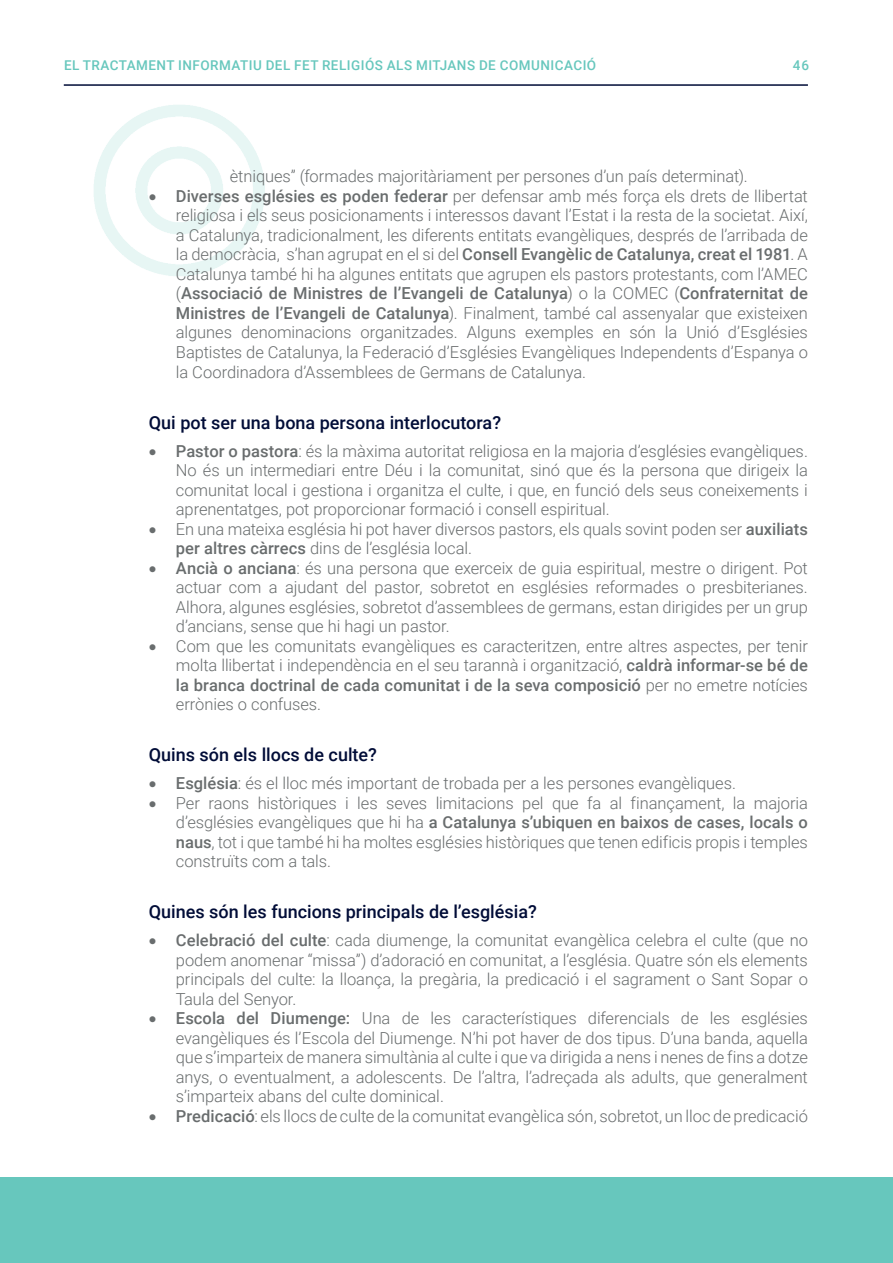
<style>
.page{position:relative;width:893px;height:1263px;background:#fff}
.page>*{position:absolute;margin:0;border:0;box-sizing:border-box;transform-origin:0 0}
.Normal_-_amb_separació{font:500 18px "Roboto";color:#000c37}
.t1{font:300 16.5px/19.5px "Roboto";letter-spacing:-.005em;color:#696d6e;text-align:justify}
.t2{font:500 13.5px "Roboto";letter-spacing:.035em;color:#67c7bd}
.s1{font-weight:500}
</style>
<div class="page">
<div style="left:0;top:1178px;width:893px;height:85px;background:#67c7bd"></div>
<hr style="left:64px;top:84px;width:744px;height:2px;background:#000c37">
<img style="left:63px;top:84px;width:262px;height:192px">
<p class="t2" style="left:64px;top:55px;width:534px">EL TRACTAMENT INFORMATIU DEL FET RELIGIÓS ALS MITJANS DE COMUNICACIÓ</p>
<p class="t2" style="left:793px;top:55px;width:18px">46</p>
<p class="t1" style="left:230px;top:166px;width:519px">ètniques” (formades majoritàriament per persones d’un país determinat).</p>
<p class="t1" style="left:176px;top:186px;width:634px;text-indent:-27px">• <span class="s1">Diverses esglésies es poden federar</span> per defensar amb més força els drets de llibertat religiosa i els seus posicionaments i interessos davant l’Estat i la resta de la societat. Així, a Catalunya, tradicionalment, les diferents entitats evangèliques, després de l’arribada de la democràcia, s’han agrupat en el si del <span class="s1">Consell Evangèlic de Catalunya, creat el 1981</span>. A Catalunya també hi ha algunes entitats que agrupen els pastors protestants, com l’AMEC (<span class="s1">Associació de Ministres de l’Evangeli de Catalunya</span>) o la COMEC (<span class="s1">Confraternitat de Ministres de l’Evangeli de Catalunya</span>). Finalment, també cal assenyalar que existeixen algunes denominacions organitzades. Alguns exemples en són la Unió d’Esglésies Baptistes de Catalunya, la Federació d’Esglésies Evangèliques Independents d’Espanya o la Coordinadora d’Assemblees de Germans de Catalunya.</p>
<p class="Normal_-_amb_separació" style="left:149px;top:409px;width:354px">Qui pot ser una bona persona interlocutora?</p>
<p class="t1" style="left:176px;top:440px;width:634px;text-indent:-27px">• <span class="s1">Pastor o pastora</span>: és la màxima autoritat religiosa en la majoria d’esglésies evangèliques.<br>No és un intermediari entre Déu i la comunitat, sinó que és la persona que dirigeix la comunitat local i gestiona i organitza el culte, i que, en funció dels seus coneixements i aprenentatges, pot proporcionar formació i consell espiritual.</p>
<p class="t1" style="left:176px;top:518px;width:634px;text-indent:-27px">• En una mateixa església hi pot haver diversos pastors, els quals sovint poden ser <span class="s1">auxiliats per altres càrrecs</span> dins de l’església local.</p>
<p class="t1" style="left:176px;top:557px;width:634px;text-indent:-27px">• <span class="s1">Ancià o anciana</span>: és una persona que exerceix de guia espiritual, mestre o dirigent. Pot actuar com a ajudant del pastor, sobretot en esglésies reformades o presbiterianes.<br>Alhora, algunes esglésies, sobretot d’assemblees de germans, estan dirigides per un grup d’ancians, sense que hi hagi un pastor.</p>
<p class="t1" style="left:176px;top:635px;width:634px;text-indent:-27px">• Com que les comunitats evangèliques es caracteritzen, entre altres aspectes, per tenir molta llibertat i independència en el seu tarannà i organització, <span class="s1">caldrà informar-se bé de la branca doctrinal de cada comunitat i de la seva composició</span> per no emetre notícies errònies o confuses.</p>
<p class="Normal_-_amb_separació" style="left:149px;top:742px;width:230px">Quins són els llocs de culte?</p>
<p class="t1" style="left:149px;top:773px;width:589px">• <span class="s1">Església</span>: és el lloc més important de trobada per a les persones evangèliques.</p>
<p class="t1" style="left:176px;top:792px;width:634px;text-indent:-27px">• Per raons històriques i les seves limitacions pel que fa al finançament, la majoria d’esglésies evangèliques que hi ha <span class="s1">a Catalunya s’ubiquen en baixos de cases, locals o naus</span>, tot i que també hi ha moltes esglésies històriques que tenen edificis propis i temples construïts com a tals.</p>
<p class="Normal_-_amb_separació" style="left:149px;top:899px;width:389px">Quines són les funcions principals de l’església?</p>
<p class="t1" style="left:176px;top:930px;width:634px;text-indent:-27px">• <span class="s1">Celebració del culte</span>: cada diumenge, la comunitat evangèlica celebra el culte (que no podem anomenar “missa”) d’adoració en comunitat, a l’església. Quatre són els elements principals del culte: la lloança, la pregària, la predicació i el sagrament o Sant Sopar o Taula del Senyor.</p>
<p class="t1" style="left:176px;top:1008px;width:634px;text-indent:-27px">• <span class="s1">Escola del Diumenge:</span> Una de les característiques diferencials de les esglésies evangèliques és l’Escola del Diumenge. N’hi pot haver de dos tipus. D’una banda, aquella que s’imparteix de manera simultània al culte i que va dirigida a nens i nenes de fins a dotze anys, o eventualment, a adolescents. De l’altra, l’adreçada als adults, que generalment s’imparteix abans del culte dominical.</p>
<p class="t1" style="left:149px;top:1105px;width:661px">• <span class="s1">Predicació</span>: els llocs de culte de la comunitat evangèlica són, sobretot, un lloc de predicació</p>
</div>
